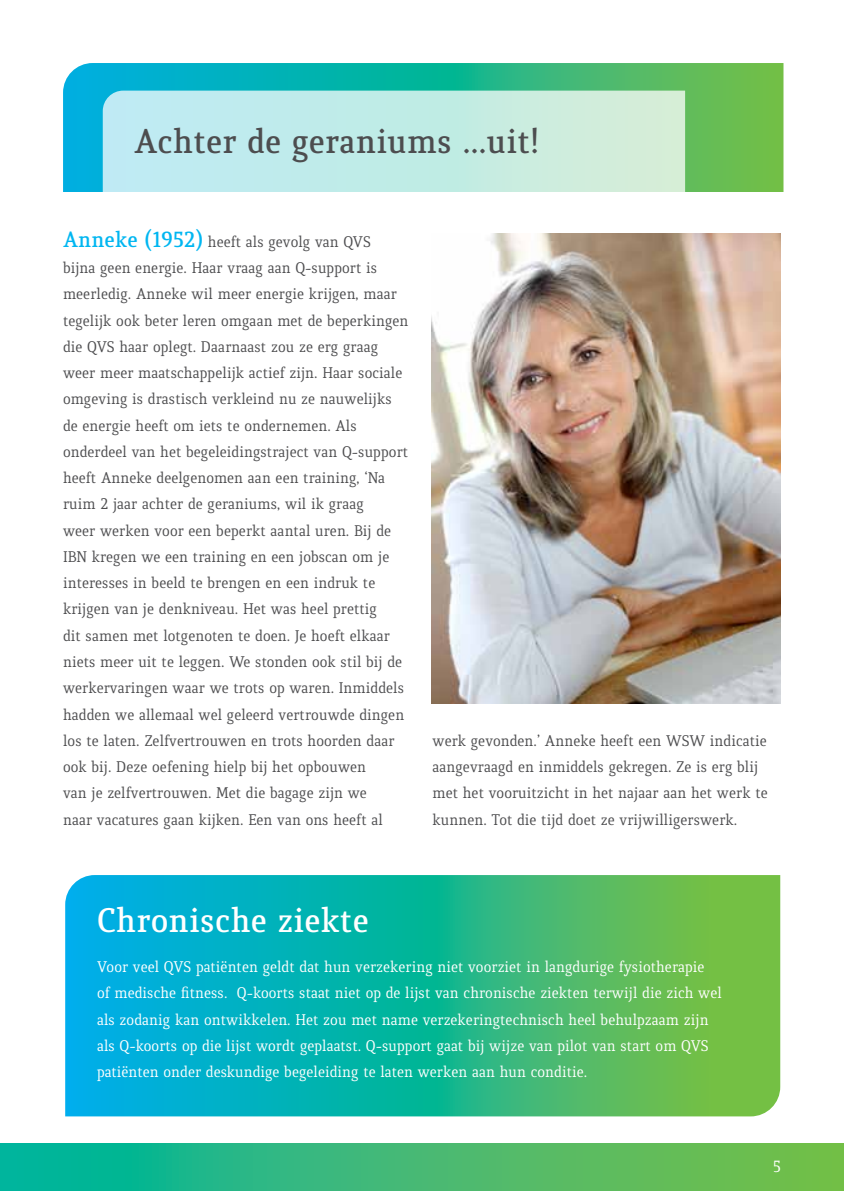
<style>
.page{position:relative;width:844px;height:1191px;background:#fff}
.page>*{position:absolute;margin:0;border:0;box-sizing:border-box;transform-origin:0 0}
.t1{font:600 36.75px "Quiroga Serif Pro";color:#4d4d4f}
.t2{font:600 36.75px "Quiroga Serif Pro";color:#fff}
.t3{font:17.5px "Quiroga Serif Pro";color:#fff}
.t4{font:16.62px/26.2px "Quiroga Serif Pro";color:#4d4d4f}
.t5{font:16.62px/26.2px "Quiroga Serif Pro";color:#fff}
.s1{font-weight:600;font-size:23.62px;color:#00b6f1}
</style>
<div class="page">
<svg style="left:63px;top:63px;width:720px;height:129px;background:#36b88b"></svg>
<svg style="left:103px;top:91px;width:582px;height:101px;background:#c4ebe5"></svg>
<img style="left:431px;top:233px;width:349px;height:470px">
<svg style="left:0;top:1143px;width:843px;height:48px;background:#3fb973"></svg>
<svg style="left:65px;top:875px;width:715px;height:241px;background:#28b693"></svg>
<h1 class="t1" style="left:134px;top:119px;width:407px">Achter de geraniums …uit!</h1>
<p class="t4" style="left:63px;top:228px;width:347px"><span class="s1">Anneke (1952)</span> heeft als gevolg van QVS<br>bijna geen energie. Haar vraag aan Q-support is meerledig. Anneke wil meer energie krijgen, maar tegelijk ook beter leren omgaan met de beperkingen die QVS haar oplegt. Daarnaast zou ze erg graag weer meer maatschappelijk actief zijn. Haar sociale omgeving is drastisch verkleind nu ze nauwelijks de energie heeft om iets te ondernemen. Als onderdeel van het begeleidingstraject van Q-support heeft Anneke deelgenomen aan een training, ‘Na ruim 2 jaar achter de geraniums, wil ik graag<br>weer werken voor een beperkt aantal uren. Bij de IBN kregen we een training en een jobscan om je interesses in beeld te brengen en een indruk te krijgen van je denkniveau. Het was heel prettig<br>dit samen met lotgenoten te doen. Je hoeft elkaar niets meer uit te leggen. We stonden ook stil bij de werkervaringen waar we trots op waren. Inmiddels hadden we allemaal wel geleerd vertrouwde dingen los te laten. Zelfvertrouwen en trots hoorden daar ook bij. Deze oefening hielp bij het opbouwen<br>van je zelfvertrouwen. Met die bagage zijn we<br>naar vacatures gaan kijken. Een van ons heeft al</p>
<p class="t4" style="left:432px;top:727px;width:337px">werk gevonden.’ Anneke heeft een WSW indicatie aangevraagd en inmiddels gekregen. Ze is erg blij met het vooruitzicht in het najaar aan het werk te kunnen. Tot die tijd doet ze vrijwilligerswerk.</p>
<h1 class="t2" style="left:97px;top:897px;width:273px">Chronische ziekte</h1>
<p class="t5" style="left:97px;top:954px;width:626px">Voor veel QVS patiënten geldt dat hun verzekering niet voorziet in langdurige fysiotherapie<br>of medische fitness. Q-koorts staat niet op de lijst van chronische ziekten terwijl die zich wel als zodanig kan ontwikkelen. Het zou met name verzekeringtechnisch heel behulpzaam zijn als Q-koorts op die lijst wordt geplaatst. Q-support gaat bij wijze van pilot van start om QVS patiënten onder deskundige begeleiding te laten werken aan hun conditie.</p>
<p class="t3" style="left:773px;top:1155px;width:9px">5</p>
</div>
